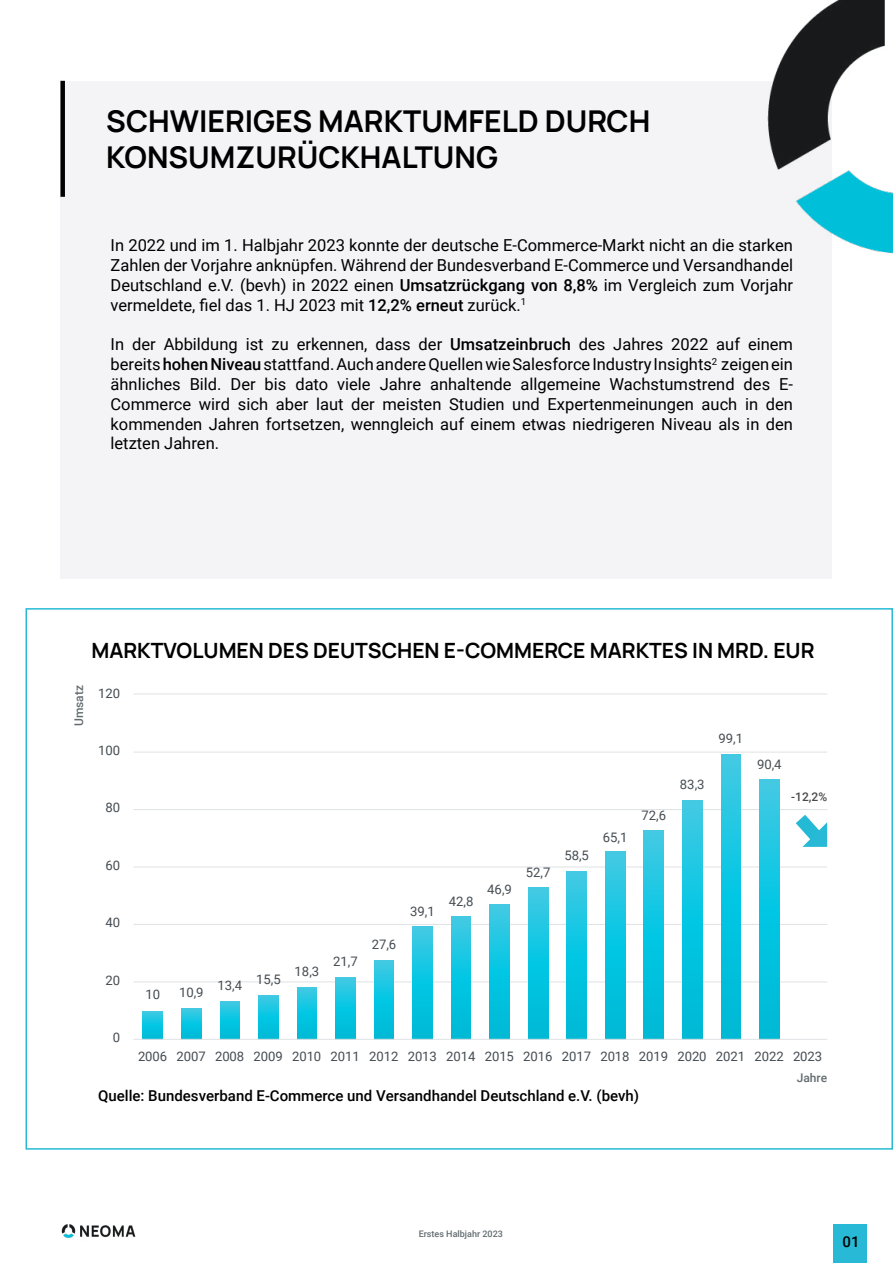
<style>
.page{position:relative;width:893px;height:1263px;background:#fff}
.page>*{position:absolute;margin:0;border:0;box-sizing:border-box;transform-origin:0 0}
.t1{font:200 30px/36px "Manrope";color:#000}
.t2{font:200 21px "Manrope";color:#000}
.t3{font:16.5px/19.8px "Roboto";color:#000;text-align:justify}
.t4{font:500 15px "Roboto";color:#000}
.t5{font:13.05px "Roboto";letter-spacing:-.005em;color:#444c52}
.t6{font:500 12px "Roboto";color:#636c70}
.t7{font:500 12px "Roboto";color:#4a4a49}
.t8{font:500 9px "Roboto";color:#636c70}
.s1{font-weight:500}
</style>
<div class="page">
<div style="left:61px;top:81px;width:771px;height:497px;background:#f0f0f3"></div>
<div style="left:60px;top:81px;width:5px;height:116px;background:#000"></div>
<div style="left:834px;top:1225px;width:33px;height:38px;background:#27b9d5"></div>
<img style="left:767px;top:0;width:126px;height:254px">
<img style="left:61px;top:1224px;width:75px;height:14px">
<svg style="left:133px;top:693px;width:695px;height:347px"></svg>
<svg style="left:796px;top:815px;width:31px;height:32px"></svg>
<h1 class="t1" style="left:106px;top:102px;width:545px">SCHWIERIGES MARKTUMFELD DURCH<br>KONSUMZURÜCKHALTUNG</h1>
<p class="t3" style="left:111px;top:235px;width:684px">In 2022 und im 1. Halbjahr 2023 konnte der deutsche E-Commerce-Markt nicht an die starken Zahlen der Vorjahre anknüpfen. Während der Bundesverband E-Commerce und Versandhandel Deutschland e.V. (bevh) in 2022 einen <span class="s1">Umsatzrückgang von 8,8%</span> im Vergleich zum Vorjahr vermeldete, fiel das 1. HJ 2023 mit <span class="s1">12,2% erneut</span> zurück.<sup>1</sup></p>
<p class="t3" style="left:111px;top:334px;width:684px">In der Abbildung ist zu erkennen, dass der <span class="s1">Umsatzeinbruch</span> des Jahres 2022 auf einem bereits <span class="s1">hohen Niveau</span> stattfand. Auch andere Quellen wie Salesforce Industry Insights<sup>2</sup> zeigen ein ähnliches Bild. Der bis dato viele Jahre anhaltende allgemeine Wachstumstrend des E-Commerce wird sich aber laut der meisten Studien und Expertenmeinungen auch in den kommenden Jahren fortsetzen, wenngleich auf einem etwas niedrigeren Niveau als in den letzten Jahren.</p>
<p class="t2" style="left:91px;top:636px;width:725px">MARKTVOLUMEN DES DEUTSCHEN E-COMMERCE MARKTES IN MRD. EUR</p>
<p class="t6" style="left:71px;top:726px;width:42px;rotate:-90deg">Umsatz</p>
<p class="t5" style="left:98px;top:684px;width:23px">120</p>
<p class="t5" style="left:98px;top:741px;width:23px">100</p>
<p class="t5" style="left:106px;top:799px;width:16px">80</p>
<p class="t5" style="left:106px;top:856px;width:16px">60</p>
<p class="t5" style="left:106px;top:913px;width:16px">40</p>
<p class="t5" style="left:106px;top:971px;width:16px">20</p>
<p class="t5" style="left:145px;top:985px;width:16px">10</p>
<p class="t5" style="left:179px;top:983px;width:26px">10,9</p>
<p class="t5" style="left:218px;top:973px;width:65px">13,4 15,5</p>
<p class="t5" style="left:295px;top:962px;width:26px">18,3</p>
<p class="t5" style="left:333px;top:952px;width:26px">21,7</p>
<p class="t5" style="left:372px;top:935px;width:26px">27,6</p>
<p class="t5" style="left:410px;top:902px;width:26px">39,1</p>
<p class="t5" style="left:449px;top:892px;width:26px">42,8</p>
<p class="t5" style="left:487px;top:880px;width:26px">46,9</p>
<p class="t5" style="left:526px;top:863px;width:26px">52,7</p>
<p class="t5" style="left:564px;top:847px;width:26px">58,5</p>
<p class="t5" style="left:603px;top:828px;width:26px">65,1</p>
<p class="t5" style="left:641px;top:806px;width:26px">72,6</p>
<p class="t5" style="left:680px;top:775px;width:26px">83,3</p>
<p class="t5" style="left:718px;top:729px;width:26px">99,1</p>
<p class="t5" style="left:757px;top:755px;width:26px">90,4</p>
<p class="t7" style="left:791px;top:789px;width:37px">-12,2%</p>
<p class="t5" style="left:113px;top:1028px;width:9px">0</p>
<p class="t5" style="left:138px;top:1047px;width:686px">2006 2007 2008 2009 2010 2011 2012 2013 2014 2015 2016 2017 2018 2019 2020 2021 2022 2023</p>
<p class="t6" style="left:797px;top:1069px;width:32px">Jahre</p>
<p class="t4" style="left:98px;top:1085px;width:543px">Quelle: Bundesverband E-Commerce und Versandhandel Deutschland e.V. (bevh)</p>
<p class="t8" style="left:419px;top:1227px;width:86px">Erstes Halbjahr 2023</p>
<p class="t4" style="left:843px;top:1231px;width:19px">01</p>
</div>
